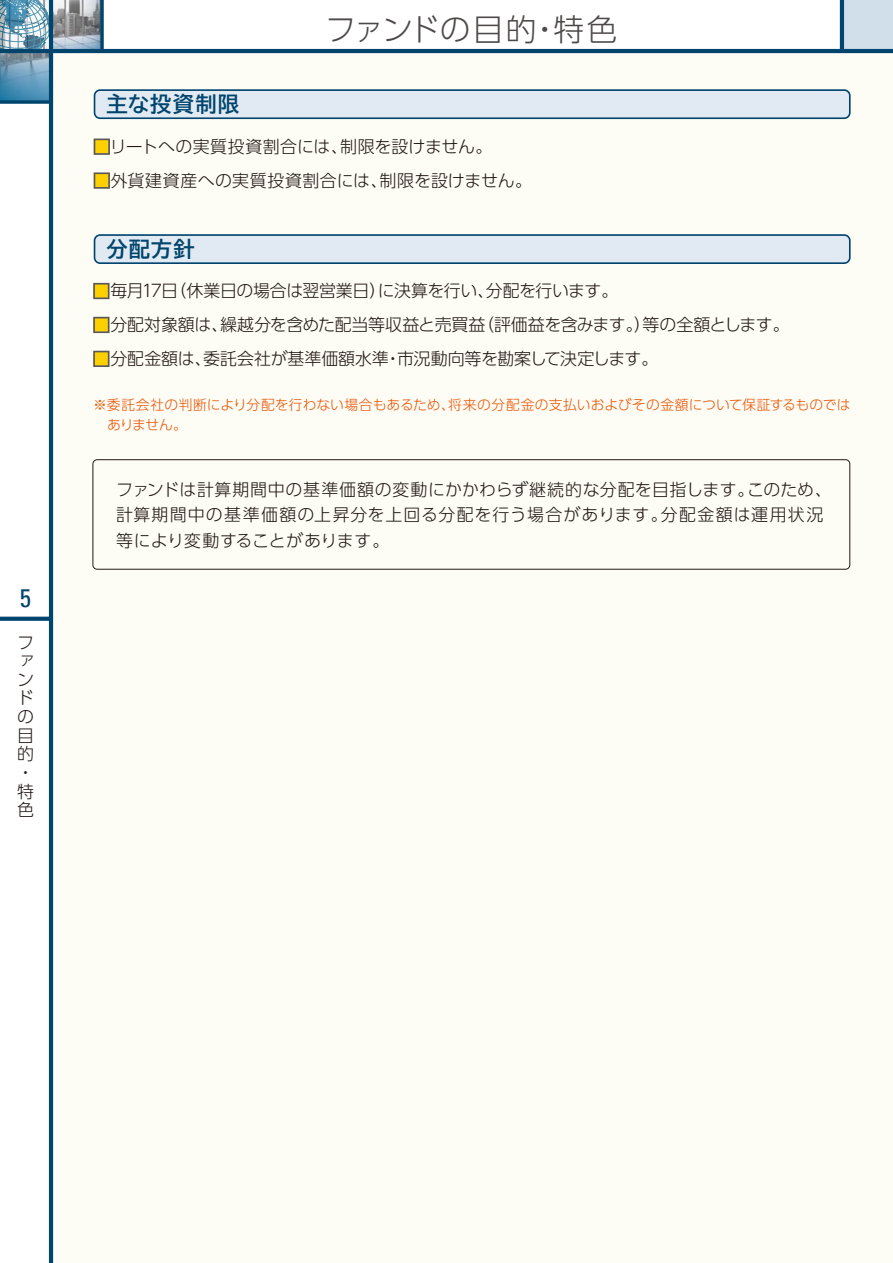
<style>
.page{position:relative;width:893px;height:1263px;background:#fff}
.page>*{position:absolute;margin:0;border:0;box-sizing:border-box;transform-origin:0 0}
.t1{font:300 30.75px "UD Shin Go Pro";letter-spacing:.005em;color:#4c4948}
.t2{font:condensed 25.5px "Univers";color:#00456e}
.t3{font:700 21.3px "TBUD Go Std";letter-spacing:.05em;color:#00456e}
.t4{font:300 16.95px/25.5px "UD Shin Go Pro";letter-spacing:.04em;color:#221815}
.t5{font:300 16.95px/18.6px "UD Shin Go Pro";color:#221815}
.t6{font:300 16.95px "UD Shin Go Pro";letter-spacing:-.02em;color:#221815}
.t7{font:300 16.95px "UD Shin Go Pro";letter-spacing:-.03em;color:#221815}
.t8{font:300 16.95px "UD Shin Go Pro";letter-spacing:.02em;color:#221815}
.t9{font:300 13.8px/19.5px "UD Shin Go Pro";letter-spacing:.005em;color:#ea5504}
.s1{color:#fdd000}
</style>
<div class="page">
<img style="left:0;top:53px;width:49px;height:47px">
<svg style="left:0;top:0;width:49px;height:49px"></svg>
<img style="left:53px;top:0;width:47px;height:49px">
<div style="left:842px;top:0;width:51px;height:51px;background:#d1dfea"></div>
<svg style="left:0;top:617px;width:49px;height:4px"></svg>
<div style="left:51px;top:51px;width:842px;height:1212px;background:#fdfcf5"></div>
<hr style="left:49px;top:0;width:4px;height:1263px;background:#00456e">
<hr style="left:0;top:49px;width:893px;height:4px;background:#00456e">
<svg style="left:0;top:100px;width:49px;height:4px"></svg>
<svg style="left:100px;top:0;width:4px;height:49px"></svg>
<hr style="left:840px;top:0;width:4px;height:51px;background:#00456e">
<div style="left:94px;top:139px;width:16px;height:16px;border:2px solid #595757"></div>
<div style="left:94px;top:172px;width:16px;height:17px;border:2px solid #595757"></div>
<div style="left:93px;top:283px;width:17px;height:16px;border:2px solid #595757"></div>
<div style="left:93px;top:317px;width:17px;height:16px;border:2px solid #595757"></div>
<div style="left:93px;top:351px;width:17px;height:16px;border:2px solid #595757"></div>
<svg style="left:94px;top:89px;width:757px;height:30px"></svg>
<svg style="left:94px;top:234px;width:757px;height:30px"></svg>
<div style="left:93px;top:459px;width:757px;height:110px;border:1px solid #221815;border-radius:4px"></div>
<hr style="left:892px;top:0;width:1px;height:51px;background:#b2c9db">
<h2 class="t2" style="left:20px;top:582px;width:13px">5</h2>
<p class="t5" style="left:17px;top:632px;width:18px">ファンドの目的・特色</p>
<p class="t3" style="left:106px;top:87px;width:134px">主な投資制限</p>
<h1 class="t1" style="left:325px;top:4px;width:294px">ファンドの目的・特色</h1>
<p class="t5" style="left:93px;top:137px;width:401px"><span class="s1">■</span>リートへの実質投資割合には、制限を設けません。</p>
<p class="t8" style="left:93px;top:167px;width:440px"><span class="s1">■</span>外貨建資産への実質投資割合には、制限を設けません。</p>
<p class="t3" style="left:106px;top:232px;width:90px">分配方針</p>
<p class="t7" style="left:93px;top:277px;width:527px"><span class="s1">■</span>毎月17日（休業日の場合は翌営業日）に決算を行い、分配を行います。</p>
<p class="t6" style="left:93px;top:311px;width:698px"><span class="s1">■</span>分配対象額は、繰越分を含めた配当等収益と売買益（評価益を含みます。）等の全額とします。</p>
<p class="t5" style="left:93px;top:349px;width:567px"><span class="s1">■</span>分配金額は、委託会社が基準価額水準・市況動向等を勘案して決定します。</p>
<p class="t9" style="left:107px;top:395px;width:745px;text-indent:-14px">※委託会社の判断により分配を行わない場合もあるため、将来の分配金の支払いおよびその金額について保証するものではありません。</p>
<p class="t4" style="left:116px;top:476px;width:717px">ファンドは計算期間中の基準価額の変動にかかわらず継続的な分配を目指します。このため、計算期間中の基準価額の上昇分を上回る分配を行う場合があります。分配金額は運用状況等により変動することがあります。</p>
</div>
